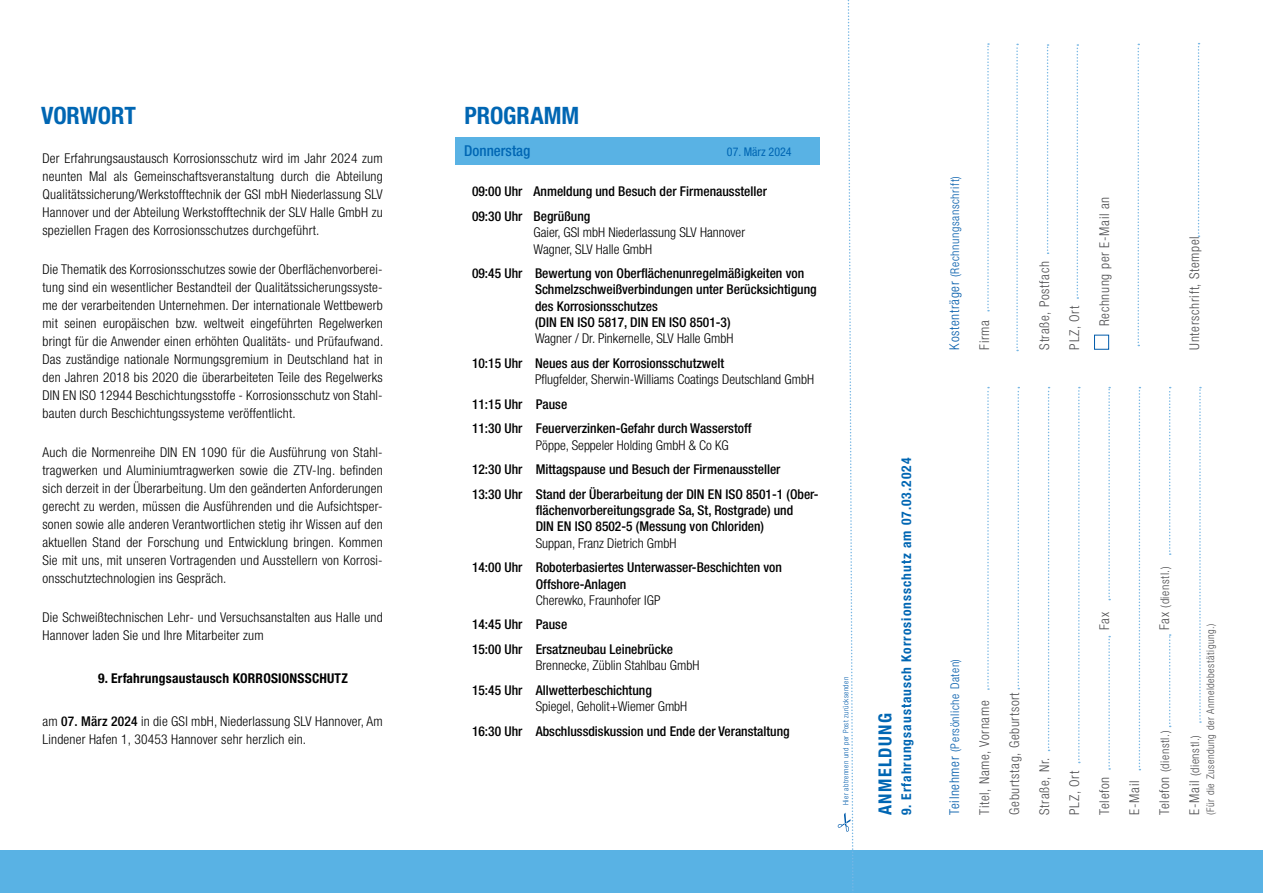
<style>
.page{position:relative;width:1263px;height:893px;background:#fff}
.page>*{position:absolute;margin:0;border:0;box-sizing:border-box;transform-origin:0 0}
.t1{font:700 condensed 24px "Helvetica Neue LT Std";color:#0066b3}
.t2{font:700 condensed 18px "Helvetica Neue LT Std";letter-spacing:.075em;color:#0066b3}
.t3{font:500 condensed 15px "Helvetica Neue LT Std";color:#0066b3}
.t4{font:300 condensed 13.5px/18px "Helvetica Neue LT Std";letter-spacing:.015em;color:#000;text-align:justify}
.t5{font:500 condensed 13.5px/16.2px "Helvetica Neue LT Std";color:#000}
.t6{font:300 condensed 13.5px "Helvetica Neue LT Std";letter-spacing:.05em;color:#4d4d4f}
.t7{font:700 condensed 13.5px "Helvetica Neue LT Std";letter-spacing:.075em;color:#0066b3}
.t8{font:700 condensed 13.5px "Helvetica Neue LT Std";letter-spacing:.015em;color:#000}
.t9{font:300 condensed 12px "Helvetica Neue LT Std";letter-spacing:.05em;color:#005baa}
.t10{font:300 condensed 12px "Helvetica Neue LT Std";letter-spacing:.05em;color:#4d4d4f}
.t11{font:condensed 12px "Helvetica Neue LT Std";color:#0066b3}
.t12{font:300 condensed 10.5px "Helvetica Neue LT Std";letter-spacing:.05em;color:#4d4d4f}
.t13{font:300 condensed 7.5px "Helvetica Neue LT Std";letter-spacing:.05em;color:#005baa}
.s1{font-weight:500}
.s2{font-size:13.5px}
</style>
<div class="page">
<div style="left:0;top:850px;width:1263px;height:43px;background:#59b2e4"></div>
<svg style="left:838px;top:0;width:16px;height:891px"></svg>
<div style="left:456px;top:137px;width:364px;height:27px;background:#59b2e4"></div>
<svg style="left:1108px;top:636px;width:2px;height:134px"></svg>
<svg style="left:1169px;top:634px;width:2px;height:93px"></svg>
<svg style="left:987px;top:387px;width:2px;height:303px"></svg>
<svg style="left:1017px;top:387px;width:2px;height:302px"></svg>
<svg style="left:1048px;top:387px;width:1px;height:364px"></svg>
<svg style="left:1078px;top:387px;width:2px;height:376px"></svg>
<svg style="left:1108px;top:387px;width:2px;height:213px"></svg>
<svg style="left:1139px;top:387px;width:1px;height:383px"></svg>
<svg style="left:1169px;top:387px;width:2px;height:168px"></svg>
<svg style="left:1199px;top:387px;width:2px;height:336px"></svg>
<svg style="left:987px;top:43px;width:2px;height:268px"></svg>
<svg style="left:1016px;top:44px;width:2px;height:307px"></svg>
<svg style="left:1047px;top:44px;width:1px;height:210px"></svg>
<svg style="left:1076px;top:44px;width:2px;height:255px"></svg>
<svg style="left:1198px;top:43px;width:1px;height:194px"></svg>
<div style="left:1094px;top:335px;width:15px;height:15px;border:1px solid #005baa"></div>
<svg style="left:1137px;top:44px;width:2px;height:302px"></svg>
<h1 class="t1" style="left:41px;top:101px;width:96px">VORWORT</h1>
<h1 class="t1" style="left:465px;top:101px;width:116px">PROGRAMM</h1>
<p class="t4" style="left:43px;top:149px;width:342px">Der Erfahrungsaustausch Korrosionsschutz wird im Jahr 2024 zum neunten Mal als Gemeinschaftsveranstaltung durch die Abteilung Qualitätssicherung/Werkstofftechnik der GSI mbH Niederlassung SLV Hannover und der Abteilung Werkstofftechnik der SLV Halle GmbH zu speziellen Fragen des Korrosionsschutzes durchgeführt.</p>
<p class="t4" style="left:43px;top:260px;width:342px">Die Thematik des Korrosionsschutzes sowie der Oberflächenvorberei&shy;tung sind ein wesentlicher Bestandteil der Qualitätssicherungssyste&shy;me der verarbeitenden Unternehmen. Der internationale Wettbewerb mit seinen europäischen bzw. weltweit eingeführten Regelwerken bringt für die Anwender einen erhöhten Qualitäts- und Prüfaufwand.<br>Das zuständige nationale Normungsgremium in Deutschland hat in den Jahren 2018 bis 2020 die überarbeiteten Teile des Regelwerks DIN EN ISO 12944 Beschichtungsstoffe - Korrosionsschutz von Stahl&shy;bauten durch Beschichtungssysteme veröffentlicht.</p>
<p class="t4" style="left:43px;top:443px;width:342px">Auch die Normenreihe DIN EN 1090 für die Ausführung von Stahl&shy;tragwerken und Aluminiumtragwerken sowie die ZTV-Ing. befinden sich derzeit in der Überarbeitung. Um den geänderten Anforderungen gerecht zu werden, müssen die Ausführenden und die Aufsichtsper&shy;sonen sowie alle anderen Verantwortlichen stetig ihr Wissen auf den aktuellen Stand der Forschung und Entwicklung bringen. Kommen Sie mit uns, mit unseren Vortragenden und Ausstellern von Korrosi&shy;onsschutztechnologien ins Gespräch.</p>
<p class="t4" style="left:43px;top:609px;width:342px">Die Schweißtechnischen Lehr- und Versuchsanstalten aus Halle und<br>Hannover laden Sie und Ihre Mitarbeiter zum</p>
<p class="t8" style="left:98px;top:670px;width:251px">9. Erfahrungsaustausch KORROSIONSSCHUTZ</p>
<p class="t4" style="left:43px;top:713px;width:342px">am <span class="s1">07. März 2024</span> in die GSI mbH, Niederlassung SLV Hannover, Am<br>Lindener Hafen 1, 30453 Hannover sehr herzlich ein.</p>
<p class="t3" style="left:464px;top:142px;width:68px">Donnerstag</p>
<p class="t11" style="left:727px;top:145px;width:66px">07. März 2024</p>
<p class="t5" style="left:472px;top:179px;width:296px;line-height:24.8px">09:00 Uhr Anmeldung und Besuch der Firmenaussteller<br>09:30 Uhr Begrüßung</p>
<p class="t4" style="left:533px;top:224px;width:213px;line-height:16.2px">Gaier, GSI mbH Niederlassung SLV Hannover<br>Wagner, SLV Halle GmbH</p>
<p class="t5" style="left:535px;top:265px;width:283px;text-indent:-63px">09:45 Uhr Bewertung von Oberflächenunregelmäßigkeiten von Schmelzschweißverbindungen unter Berücksichtigung des Korrosionsschutzes<br>(DIN EN ISO 5817, DIN EN ISO 8501-3)</p>
<p class="t4" style="left:535px;top:329px;width:200px">Wagner / Dr. Pinkernelle, SLV Halle GmbH</p>
<p class="t5" style="left:472px;top:355px;width:254px">10:15 Uhr Neues aus der Korrosionsschutzwelt</p>
<p class="t4" style="left:535px;top:370px;width:281px">Pflugfelder, Sherwin-Williams Coatings Deutschland GmbH</p>
<p class="t5" style="left:472px;top:391px;width:281px;line-height:24.8px">11:15 Uhr Pause<br>11:30 Uhr Feuerverzinken-Gefahr durch Wasserstoff</p>
<p class="t4" style="left:536px;top:436px;width:195px">Pöppe, Seppeler Holding GmbH &amp; Co KG</p>
<p class="t5" style="left:472px;top:457px;width:348px;line-height:24.8px">12:30 Uhr Mittagspause und Besuch der Firmenaussteller<br>13:30 Uhr Stand der Überarbeitung der DIN EN ISO 8501-1 (Ober-</p>
<p class="t5" style="left:536px;top:502px;width:259px">flächenvorbereitungsgrade Sa, St, Rostgrade) und<br>DIN EN ISO 8502-5 (Messung von Chloriden)</p>
<p class="t4" style="left:536px;top:534px;width:142px">Suppan, Franz Dietrich GmbH</p>
<p class="t5" style="left:536px;top:559px;width:248px;text-indent:-64px">14:00 Uhr Roboterbasiertes Unterwasser-Beschichten von<br>Offshore-Anlagen</p>
<p class="t4" style="left:536px;top:591px;width:126px">Cherewko, Fraunhofer IGP</p>
<p class="t5" style="left:472px;top:612px;width:203px;line-height:24.8px">14:45 Uhr Pause<br>15:00 Uhr Ersatzneubau Leinebrücke</p>
<p class="t4" style="left:536px;top:656px;width:165px">Brennecke, Züblin Stahlbau GmbH</p>
<p class="t5" style="left:472px;top:682px;width:181px">15:45 Uhr Allwetterbeschichtung</p>
<p class="t4" style="left:536px;top:697px;width:153px">Spiegel, Geholit+Wiemer GmbH</p>
<p class="t5" style="left:472px;top:723px;width:319px">16:30 Uhr Abschlussdiskussion und Ende der Veranstaltung</p>
<p class="t13" style="left:841px;top:805px;width:129px;rotate:-90deg">Hier abtrennen und per Post zurücksenden</p>
<h2 class="t2" style="left:874px;top:815px;width:103px;rotate:-90deg">ANMELDUNG</h2>
<p class="t7" style="left:898px;top:815px;width:359px;rotate:-90deg">9. Erfahrungsaustausch Korrosionsschutz am 07.03.2024</p>
<p class="t9" style="left:948px;top:350px;width:175px;rotate:-90deg"><span class="s2">Kostenträger</span> (Rechnungsanschrift)</p>
<p class="t6" style="left:976px;top:350px;width:31px;rotate:-90deg">Firma</p>
<p class="t6" style="left:1036px;top:350px;width:90px;rotate:-90deg">Straße, Postfach</p>
<p class="t6" style="left:1066px;top:350px;width:45px;rotate:-90deg">PLZ, Ort</p>
<p class="t6" style="left:1096px;top:326px;width:131px;rotate:-90deg">Rechnung per E-Mail an</p>
<p class="t6" style="left:1186px;top:350px;width:115px;rotate:-90deg">Unterschrift, Stempel</p>
<p class="t9" style="left:948px;top:815px;width:157px;rotate:-90deg"><span class="s2">Teilnehmer</span> (Persönliche Daten)</p>
<p class="t6" style="left:976px;top:815px;width:116px;rotate:-90deg">Titel, Name, Vorname</p>
<p class="t6" style="left:1006px;top:815px;width:124px;rotate:-90deg">Geburtstag, Geburtsort</p>
<p class="t6" style="left:1036px;top:815px;width:58px;rotate:-90deg">Straße, Nr.</p>
<p class="t6" style="left:1066px;top:815px;width:45px;rotate:-90deg">PLZ, Ort</p>
<p class="t6" style="left:1096px;top:630px;width:19px;rotate:-90deg">Fax</p>
<p class="t6" style="left:1096px;top:815px;width:40px;rotate:-90deg">Telefon</p>
<p class="t6" style="left:1126px;top:815px;width:35px;rotate:-90deg">E-Mail</p>
<p class="t10" style="left:1158px;top:630px;width:65px;rotate:-90deg"><span class="s2">Fax</span> (dienstl.)</p>
<p class="t10" style="left:1158px;top:815px;width:86px;rotate:-90deg"><span class="s2">Telefon</span> (dienstl.)</p>
<p class="t12" style="left:1204px;top:815px;width:193px;rotate:-90deg">(Für die Zusendung der Anmeldebestätigung.)</p>
<p class="t10" style="left:1188px;top:815px;width:81px;rotate:-90deg"><span class="s2">E-Mail</span> (dienstl.)</p>
</div>
